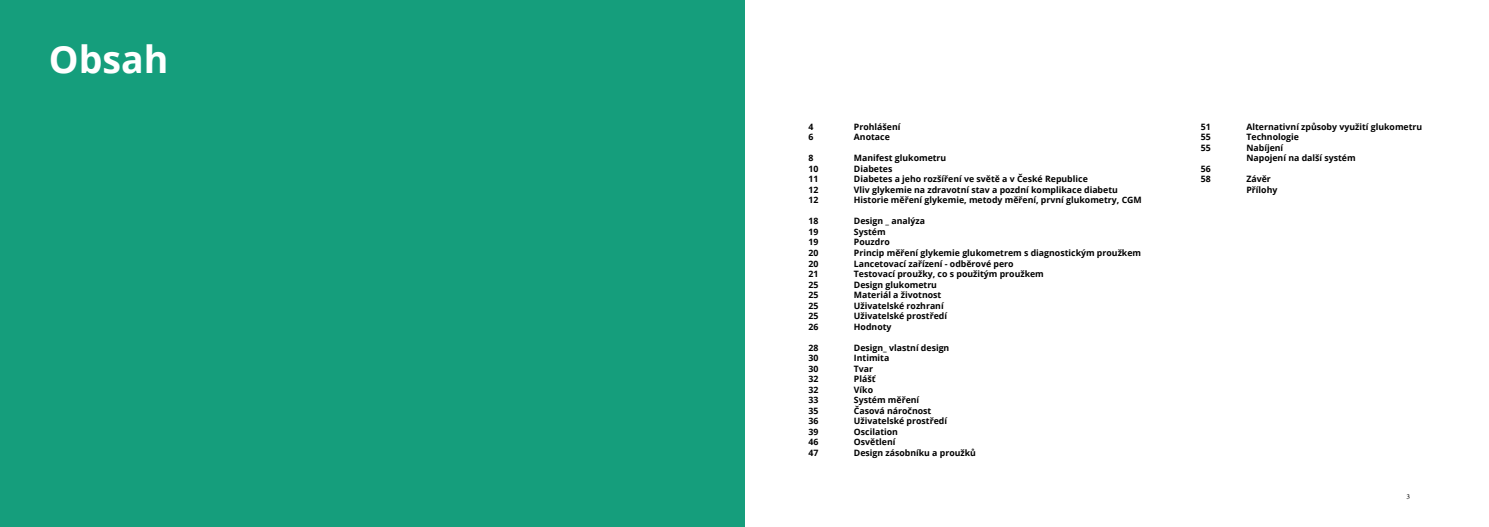
<style>
.page{position:relative;width:1489px;height:527px;background:#fff}
.page>*{position:absolute;margin:0;border:0;box-sizing:border-box;transform-origin:0 0}
.t1{font:700 37.5px "Open Sans";color:#fff}
.t2{font:700 8.75px/10.5px "Open Sans";color:#000}
.t3{font:7.5px "Minion Pro";color:#000}
</style>
<div class="page">
<div style="left:0;top:0;width:744px;height:526px;background:#159e7c"></div>
<h1 class="t1" style="left:49px;top:33px;width:121px">Obsah</h1>
<p class="t2" style="left:808px;top:121px;width:6px">4<br>6</p>
<p class="t2" style="left:808px;top:152px;width:11px">8<br>10<br>11<br>12<br>12</p>
<p class="t2" style="left:808px;top:215px;width:11px;text-align:justify">18<br>19<br>19<br>20<br>20<br>21<br>25<br>25<br>25<br>25<br>26</p>
<p class="t2" style="left:808px;top:341px;width:11px;text-align:justify">28<br>30<br>30<br>32<br>32<br>33<br>35<br>36<br>39<br>46<br>47</p>
<p class="t2" style="left:853px;top:121px;width:48px">Prohlášení<br>Anotace</p>
<p class="t2" style="left:853px;top:152px;width:289px">Manifest glukometru<br>Diabetes<br>Diabetes a jeho rozšíření ve světě a v České Republice<br>Vliv glykemie na zdravotní stav a pozdní komplikace diabetu Historie měření glykemie, metody měření, první glukometry, CGM</p>
<p class="t2" style="left:853px;top:215px;width:289px">Design _ analýza<br>Systém<br>Pouzdro<br>Princip měření glykemie glukometrem s diagnostickým proužkem<br>Lancetovací zařízení - odběrové pero<br>Testovací proužky, co s použitým proužkem<br>Design glukometru<br>Materiál a životnost<br>Uživatelské rozhraní<br>Uživatelské prostředí<br>Hodnoty</p>
<p class="t2" style="left:853px;top:341px;width:124px">Design_ vlastní design<br>Intimita<br>Tvar<br>Plášť<br>Víko<br>Systém měření<br>Časová náročnost<br>Uživatelské prostředí<br>Oscilation<br>Osvětlení<br>Design zásobníku a proužků</p>
<p class="t2" style="left:1200px;top:121px;width:11px;text-align:justify">51<br>55<br>55</p>
<p class="t2" style="left:1200px;top:163px;width:11px">56<br>58</p>
<p class="t2" style="left:1246px;top:121px;width:177px">Alternativní způsoby využití glukometru<br>Technologie<br>Nabíjení<br>Napojení na další systém</p>
<p class="t2" style="left:1246px;top:173px;width:32px">Závěr<br>Přílohy</p>
<p class="t3" style="left:1406px;top:491px;width:5px">3</p>
</div>
